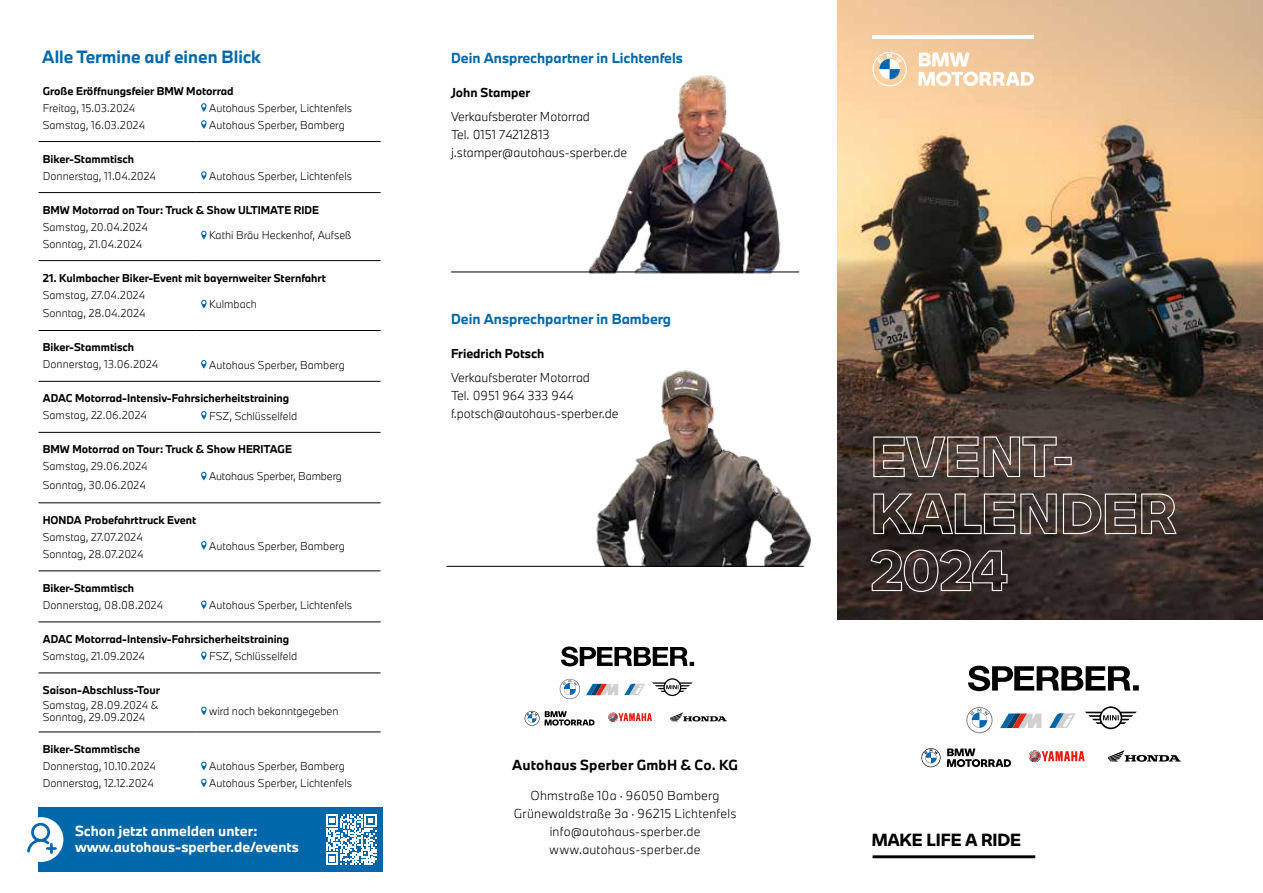
<style>
.page{position:relative;width:1263px;height:893px;background:#fff}
.page>*{position:absolute;margin:0;border:0;box-sizing:border-box;transform-origin:0 0}
.t1{font:57px/57px "BMW Motorrad Outline";letter-spacing:-.01em;color:#fff}
.t2{font:700 17.1px "BMW Motorrad";color:#000}
.t3{font:700 16.5px "BMW Type Next";color:#0068aa}
.t4{font:700 13.5px "BMW Type Next";color:#0068aa}
.t5{font:700 13.5px/16.2px "BMW Type Next";color:#fff}
.t6{font:700 13.5px "BMW Type Next";letter-spacing:.015em;color:#000}
.t7{font:300 12px/18px "BMW Type Next";color:#000}
.t8{font:700 12px "BMW Type Next";color:#000}
.t9{font:300 10.5px/12.6px "BMW Type Next";color:#000}
.t10{font:700 10.5px "BMW Type Next";color:#000}
</style>
<div class="page">
<img style="left:838px;top:0;width:425px;height:619px">
<hr style="left:872px;top:855px;width:163px;height:3px;background:#000">
<hr style="left:39px;top:732px;width:158px;height:1px;background:#000">
<hr style="left:197px;top:732px;width:184px;height:1px;background:#000">
<hr style="left:39px;top:673px;width:158px;height:1px;background:#000">
<hr style="left:197px;top:673px;width:184px;height:1px;background:#000">
<hr style="left:39px;top:622px;width:158px;height:1px;background:#000">
<hr style="left:197px;top:622px;width:184px;height:1px;background:#000">
<hr style="left:39px;top:432px;width:158px;height:1px;background:#000">
<hr style="left:197px;top:432px;width:184px;height:1px;background:#000">
<hr style="left:39px;top:381px;width:158px;height:1px;background:#000">
<hr style="left:197px;top:381px;width:184px;height:1px;background:#000">
<hr style="left:39px;top:260px;width:158px;height:1px;background:#000">
<hr style="left:197px;top:260px;width:184px;height:1px;background:#000">
<hr style="left:39px;top:571px;width:158px;height:1px;background:#000">
<hr style="left:197px;top:571px;width:184px;height:1px;background:#000">
<hr style="left:39px;top:192px;width:158px;height:1px;background:#000">
<hr style="left:197px;top:192px;width:184px;height:1px;background:#000">
<hr style="left:39px;top:503px;width:158px;height:1px;background:#000">
<hr style="left:197px;top:503px;width:184px;height:1px;background:#000">
<hr style="left:39px;top:141px;width:158px;height:1px;background:#000">
<hr style="left:197px;top:141px;width:184px;height:1px;background:#000">
<hr style="left:39px;top:330px;width:158px;height:1px;background:#000">
<hr style="left:197px;top:330px;width:184px;height:1px;background:#000">
<svg style="left:201px;top:103px;width:6px;height:9px"></svg>
<svg style="left:201px;top:120px;width:6px;height:9px"></svg>
<svg style="left:201px;top:171px;width:6px;height:9px"></svg>
<svg style="left:201px;top:231px;width:6px;height:8px"></svg>
<svg style="left:201px;top:300px;width:6px;height:8px"></svg>
<svg style="left:201px;top:360px;width:6px;height:9px"></svg>
<svg style="left:201px;top:411px;width:6px;height:9px"></svg>
<svg style="left:201px;top:472px;width:6px;height:8px"></svg>
<svg style="left:201px;top:541px;width:6px;height:9px"></svg>
<svg style="left:201px;top:601px;width:6px;height:8px"></svg>
<svg style="left:201px;top:652px;width:6px;height:8px"></svg>
<svg style="left:201px;top:707px;width:6px;height:8px"></svg>
<svg style="left:201px;top:762px;width:6px;height:8px"></svg>
<svg style="left:201px;top:779px;width:6px;height:8px"></svg>
<div style="left:39px;top:807px;width:344px;height:65px;background:#0068aa"></div>
<svg style="left:326px;top:814px;width:50px;height:51px"></svg>
<div style="left:19px;top:817px;width:44px;height:45px;background:#fff;border-radius:50%"></div>
<svg style="left:27px;top:822px;width:30px;height:32px"></svg>
<svg style="left:968px;top:666px;width:171px;height:25px"></svg>
<svg style="left:966px;top:707px;width:26px;height:26px"></svg>
<svg style="left:1085px;top:706px;width:52px;height:23px"></svg>
<svg style="left:1000px;top:713px;width:41px;height:15px"></svg>
<svg style="left:1049px;top:713px;width:27px;height:15px"></svg>
<svg style="left:947px;top:748px;width:64px;height:19px"></svg>
<svg style="left:921px;top:748px;width:19px;height:19px"></svg>
<svg style="left:1108px;top:750px;width:73px;height:12px"></svg>
<svg style="left:1029px;top:750px;width:56px;height:12px"></svg>
<svg style="left:561px;top:646px;width:133px;height:20px"></svg>
<svg style="left:560px;top:679px;width:20px;height:20px"></svg>
<svg style="left:652px;top:678px;width:41px;height:18px"></svg>
<svg style="left:586px;top:684px;width:32px;height:11px"></svg>
<svg style="left:624px;top:684px;width:21px;height:11px"></svg>
<svg style="left:525px;top:711px;width:69px;height:15px"></svg>
<svg style="left:670px;top:712px;width:57px;height:9px"></svg>
<svg style="left:608px;top:712px;width:44px;height:10px"></svg>
<img style="left:575px;top:75px;width:225px;height:199px">
<hr style="left:451px;top:272px;width:348px;height:1px;background:#000">
<img style="left:567px;top:370px;width:244px;height:196px">
<hr style="left:446px;top:566px;width:358px;height:1px;background:#000">
<hr style="left:872px;top:35px;width:162px;height:3px;background:#fff">
<svg style="left:919px;top:53px;width:51px;height:13px"></svg>
<svg style="left:918px;top:72px;width:116px;height:14px"></svg>
<svg style="left:872px;top:52px;width:35px;height:34px"></svg>
<h3 class="t3" style="left:42px;top:45px;width:220px">Alle Termine auf einen Blick</h3>
<p class="t10" style="left:43px;top:83px;width:192px">Große Eröffnungsfeier BMW Motorrad</p>
<p class="t9" style="left:43px;top:101px;width:94px">Freitag, 15.03.2024</p>
<p class="t9" style="left:209px;top:101px;width:144px">Autohaus Sperber, Lichtenfels</p>
<p class="t9" style="left:43px;top:118px;width:104px">Samstag, 16.03.2024</p>
<p class="t9" style="left:209px;top:118px;width:137px">Autohaus Sperber, Bamberg</p>
<p class="t10" style="left:43px;top:151px;width:93px">Biker-Stammtisch</p>
<p class="t9" style="left:43px;top:169px;width:115px">Donnerstag, 11.04.2024</p>
<p class="t9" style="left:209px;top:169px;width:144px">Autohaus Sperber, Lichtenfels</p>
<p class="t10" style="left:43px;top:202px;width:278px">BMW Motorrad on Tour: Truck &amp; Show ULTIMATE RIDE</p>
<p class="t9" style="left:43px;top:220px;width:106px">Samstag, 20.04.2024</p>
<p class="t9" style="left:209px;top:229px;width:144px">Kathi Bräu Heckenhof, Aufseß</p>
<p class="t9" style="left:43px;top:237px;width:101px">Sonntag, 21.04.2024</p>
<p class="t10" style="left:43px;top:270px;width:285px">21. Kulmbacher Biker-Event mit bayernweiter Sternfahrt</p>
<p class="t9" style="left:43px;top:289px;width:104px">Samstag, 27.04.2024</p>
<p class="t9" style="left:209px;top:298px;width:49px">Kulmbach</p>
<p class="t9" style="left:43px;top:307px;width:104px">Sonntag, 28.04.2024</p>
<p class="t10" style="left:43px;top:340px;width:93px">Biker-Stammtisch</p>
<p class="t9" style="left:43px;top:358px;width:117px">Donnerstag, 13.06.2024</p>
<p class="t9" style="left:209px;top:358px;width:137px">Autohaus Sperber, Bamberg</p>
<p class="t10" style="left:43px;top:391px;width:248px">ADAC Motorrad-Intensiv-Fahrsicherheitstraining</p>
<p class="t9" style="left:43px;top:409px;width:106px">Samstag, 22.06.2024</p>
<p class="t9" style="left:209px;top:409px;width:90px">FSZ, Schlüsselfeld</p>
<p class="t10" style="left:43px;top:442px;width:251px">BMW Motorrad on Tour: Truck &amp; Show HERITAGE</p>
<p class="t9" style="left:43px;top:460px;width:106px">Samstag, 29.06.2024</p>
<p class="t9" style="left:209px;top:470px;width:134px">Autohaus Sperber, Bamberg</p>
<p class="t9" style="left:43px;top:478px;width:104px">Sonntag, 30.06.2024</p>
<p class="t10" style="left:43px;top:513px;width:155px">HONDA Probefahrttruck Event</p>
<p class="t9" style="left:43px;top:530px;width:101px">Samstag, 27.07.2024</p>
<p class="t9" style="left:209px;top:539px;width:137px">Autohaus Sperber, Bamberg</p>
<p class="t9" style="left:43px;top:547px;width:102px">Sonntag, 28.07.2024</p>
<p class="t10" style="left:43px;top:581px;width:93px">Biker-Stammtisch</p>
<p class="t9" style="left:43px;top:599px;width:122px">Donnerstag, 08.08.2024</p>
<p class="t9" style="left:209px;top:599px;width:144px">Autohaus Sperber, Lichtenfels</p>
<p class="t10" style="left:43px;top:632px;width:248px">ADAC Motorrad-Intensiv-Fahrsicherheitstraining</p>
<p class="t9" style="left:43px;top:650px;width:104px">Samstag, 21.09.2024</p>
<p class="t9" style="left:209px;top:650px;width:90px">FSZ, Schlüsselfeld</p>
<p class="t10" style="left:43px;top:683px;width:119px">Saison-Abschluss-Tour</p>
<p class="t9" style="left:43px;top:698px;width:117px">Samstag, 28.09.2024 &amp;<br>Sonntag, 29.09.2024</p>
<p class="t9" style="left:209px;top:705px;width:131px">wird noch bekanntgegeben</p>
<p class="t10" style="left:43px;top:742px;width:99px">Biker-Stammtische</p>
<p class="t9" style="left:43px;top:760px;width:115px">Donnerstag, 10.10.2024</p>
<p class="t9" style="left:209px;top:760px;width:137px">Autohaus Sperber, Bamberg</p>
<p class="t9" style="left:43px;top:777px;width:112px">Donnerstag, 12.12.2024</p>
<p class="t9" style="left:209px;top:777px;width:144px">Autohaus Sperber, Lichtenfels</p>
<p class="t5" style="left:75px;top:822px;width:225px">Schon jetzt anmelden unter: www.autohaus-sperber.de/events</p>
<p class="t4" style="left:451px;top:48px;width:233px">Dein Ansprechpartner in Lichtenfels</p>
<p class="t8" style="left:451px;top:84px;width:81px">John Stamper</p>
<p class="t7" style="left:451px;top:107px;width:178px">Verkaufsberater Motorrad<br>Tel. 0151 74212813 j.stamper@autohaus-sperber.de</p>
<p class="t4" style="left:451px;top:310px;width:222px">Dein Ansprechpartner in Bamberg</p>
<p class="t8" style="left:451px;top:346px;width:95px">Friedrich Potsch</p>
<p class="t7" style="left:451px;top:369px;width:169px">Verkaufsberater Motorrad<br>Tel. 0951 964 333 944 f.potsch@autohaus-sperber.de</p>
<p class="t6" style="left:512px;top:755px;width:227px">Autohaus Sperber GmbH &amp; Co. KG</p>
<p class="t7" style="left:514px;top:787px;width:224px;text-align:center">Ohmstraße 10a · 96050 Bamberg<br>Grünewaldstraße 3a · 96215 Lichtenfels info@autohaus-sperber.de www.autohaus-sperber.de</p>
<h1 class="t1" style="left:870px;top:426px;width:308px">EVENT-<br>KALENDER<br>2024</h1>
<h2 class="t2" style="left:872px;top:827px;width:151px">MAKE LIFE A RIDE</h2>
</div>
